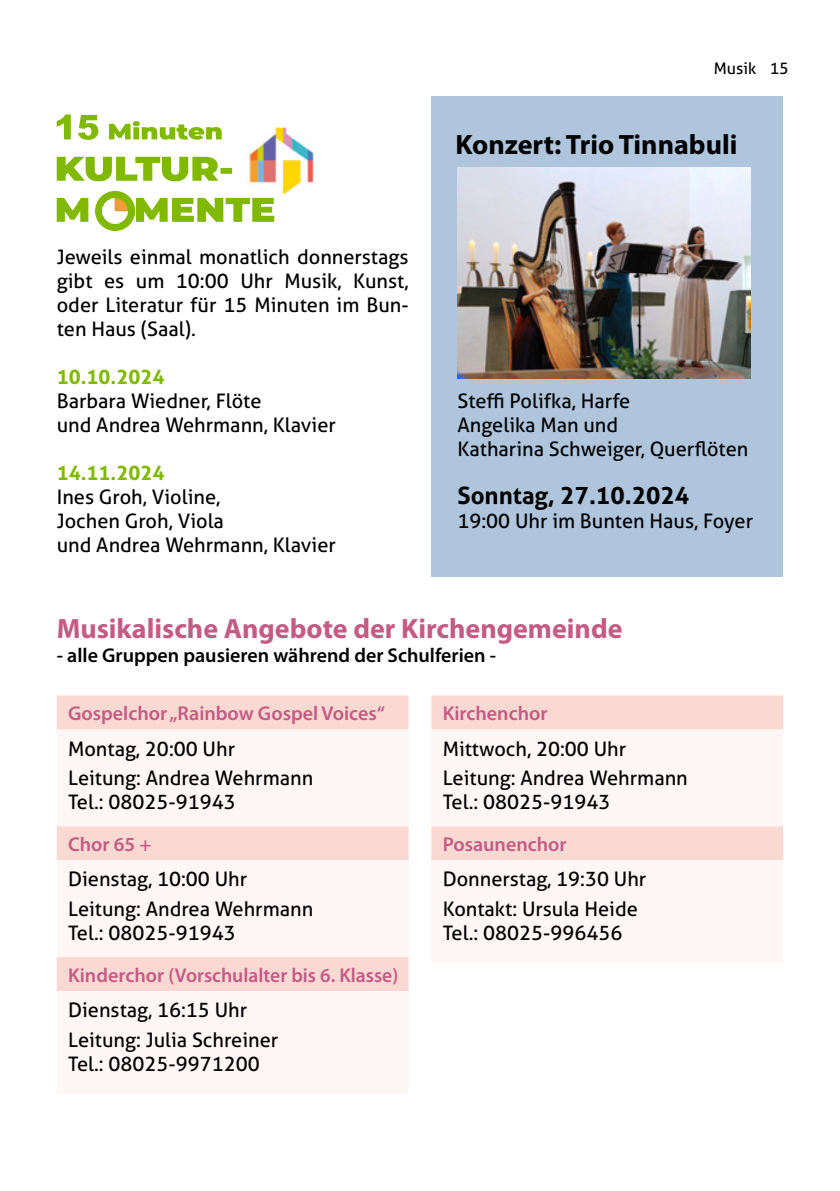
<style>
.page{position:relative;width:840px;height:1191px;background:#fff}
.page>*{position:absolute;margin:0;border:0;box-sizing:border-box;transform-origin:0 0}
.t1{font:700 28px "Myriad Pro";color:#c35b84}
.t2{font:700 28px "Myriad Pro";color:#000}
.t3{font:700 24px "Aller";color:#000}
.t4{font:20px/24px "Aller";color:#000}
.t5{font:600 20px "Myriad Pro";color:#c35b84}
.t6{font:600 20px "Myriad Pro";color:#000}
.t7{font:700 20px "Aller";color:#80b900}
.t8{font:16px "Aller";color:#000}
</style>
<div class="page">
<div style="left:431px;top:96px;width:351px;height:480px;background:#afc5dc"></div>
<div style="left:57px;top:695px;width:351px;height:34px;background:#fad9d2"></div>
<svg style="left:57px;top:729px;width:351px;height:262px;fill:#fef7f6"></svg>
<div style="left:431px;top:695px;width:351px;height:34px;background:#fad9d2"></div>
<svg style="left:431px;top:729px;width:351px;height:132px;fill:#fef7f6"></svg>
<img style="left:247px;top:126px;width:67px;height:68px">
<svg style="left:57px;top:114px;width:164px;height:26px"></svg>
<svg style="left:57px;top:157px;width:175px;height:24px"></svg>
<svg style="left:57px;top:197px;width:217px;height:25px"></svg>
<div style="left:95px;top:191px;width:40px;height:39px;background:#80b900;border-radius:50%"></div>
<div style="left:95px;top:191px;width:40px;height:40px;border:1px solid #80b900;border-radius:50%"></div>
<img style="left:102px;top:198px;width:26px;height:26px">
<img style="left:457px;top:168px;width:292px;height:210px">
<p class="t8" style="left:713px;top:59px;width:76px">Musik 15</p>
<p class="t4" style="left:57px;top:245px;width:353px;text-align:justify">Jeweils einmal monatlich donnerstags gibt es um 10:00 Uhr Musik, Kunst, oder Literatur für 15 Minuten im Bun&shy;ten Haus (Saal).</p>
<p class="t7" style="left:57px;top:365px;width:109px">10.10.2024</p>
<p class="t4" style="left:57px;top:389px;width:280px">Barbara Wiedner, Flöte<br>und Andrea Wehrmann, Klavier</p>
<p class="t7" style="left:57px;top:461px;width:109px">14.11.2024</p>
<p class="t4" style="left:57px;top:485px;width:280px">Ines Groh, Violine,<br>Jochen Groh, Viola<br>und Andrea Wehrmann, Klavier</p>
<h1 class="t2" style="left:455px;top:127px;width:283px">Konzert: Trio Tinnabuli</h1>
<p class="t4" style="left:457px;top:389px;width:292px">Steffi Polifka, Harfe<br>Angelika Man und<br>Katharina Schweiger, Querflöten</p>
<p class="t3" style="left:457px;top:481px;width:233px">Sonntag, 27.10.2024</p>
<p class="t4" style="left:457px;top:509px;width:297px">19:00 Uhr im Bunten Haus, Foyer</p>
<h1 class="t1" style="left:57px;top:610px;width:567px">Musikalische Angebote der Kirchengemeinde</h1>
<p class="t6" style="left:57px;top:642px;width:440px">- alle Gruppen pausieren während der Schulferien -</p>
<p class="t5" style="left:442px;top:700px;width:106px">Kirchenchor</p>
<p class="t4" style="left:442px;top:733px;width:246px;line-height:29.6px">Mittwoch, 20:00 Uhr<br>Leitung: Andrea Wehrmann</p>
<p class="t4" style="left:442px;top:790px;width:169px">Tel.: 08025-91943</p>
<p class="t5" style="left:442px;top:831px;width:125px">Posaunenchor</p>
<p class="t4" style="left:442px;top:864px;width:205px;line-height:29.6px">Donnerstag, 19:30 Uhr<br>Kontakt: Ursula Heide</p>
<p class="t4" style="left:442px;top:921px;width:181px">Tel.: 08025-996456</p>
<p class="t5" style="left:68px;top:700px;width:318px">Gospelchor „Rainbow Gospel Voices“</p>
<p class="t4" style="left:68px;top:733px;width:246px;line-height:29.6px">Montag, 20:00 Uhr<br>Leitung: Andrea Wehrmann</p>
<p class="t4" style="left:68px;top:790px;width:169px">Tel.: 08025-91943</p>
<p class="t5" style="left:68px;top:831px;width:85px">Chor 65 +</p>
<p class="t4" style="left:68px;top:864px;width:246px;line-height:29.6px">Dienstag, 10:00 Uhr<br>Leitung: Andrea Wehrmann</p>
<p class="t4" style="left:68px;top:921px;width:169px">Tel.: 08025-91943</p>
<p class="t5" style="left:68px;top:962px;width:331px">Kinderchor (Vorschulalter bis 6. Klasse)</p>
<p class="t4" style="left:68px;top:995px;width:211px;line-height:29.6px">Dienstag, 16:15 Uhr<br>Leitung: Julia Schreiner</p>
<p class="t4" style="left:68px;top:1051px;width:193px">Tel.: 08025-9971200</p>
</div>
